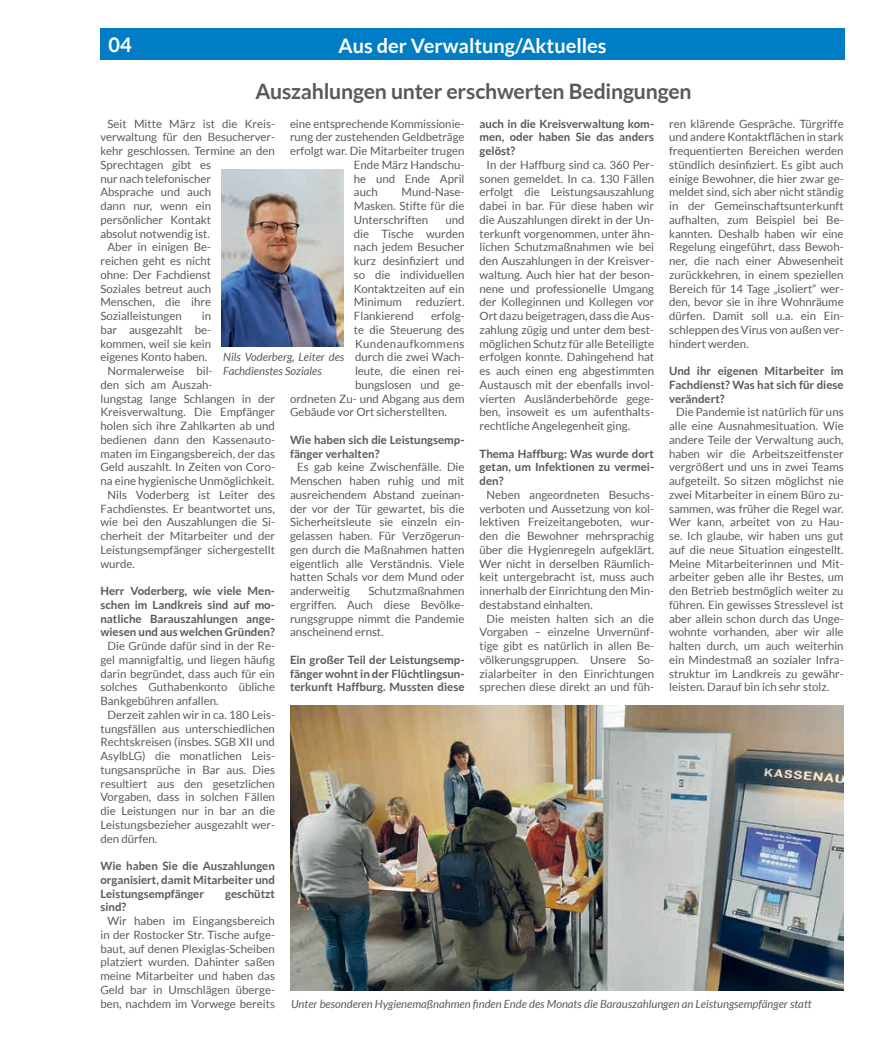
<style>
.page{position:relative;width:877px;height:1049px;background:#fff}
.page>*{position:absolute;margin:0;border:0;box-sizing:border-box;transform-origin:0 0}
.t1{font:700 21.25px "Lato";letter-spacing:-.01em;color:#58595b}
.t2{font:700 20px "Lato";color:#fff}
.t3{font:11.38px/13.8px "Lato";color:#58595b;text-align:justify}
.t4{font:700 11.38px/13.8px "Lato";color:#58595b;text-align:justify}
.t5{font:11.38px "Lato";letter-spacing:.035em;color:#58595b}
.t6{font:italic 11.25px/13.8px "Lato";color:#58595b}
</style>
<div class="page">
<div style="left:100px;top:28px;width:745px;height:32px;background:#007dc5"></div>
<img style="left:291px;top:705px;width:553px;height:286px">
<img style="left:222px;top:170px;width:121px;height:176px">
<h2 class="t2" style="left:109px;top:34px;width:25px">04</h2>
<h2 class="t2" style="left:339px;top:34px;width:269px">Aus der Verwaltung/Aktuelles</h2>
<h1 class="t1" style="left:255px;top:80px;width:438px">Auszahlungen unter erschwerten Bedingungen</h1>
<p class="t3" style="left:108px;top:116px;width:169px">Seit Mitte März ist die Kreis-</p>
<p class="t3" style="left:100px;top:130px;width:176px">verwaltung für den Besucherver-</p>
<p class="t3" style="left:100px;top:144px;width:176px">kehr geschlossen. Termine an den</p>
<p class="t3" style="left:100px;top:158px;width:112px">Sprechtagen gibt es</p>
<p class="t3" style="left:100px;top:171px;width:112px">nur nach telefonischer</p>
<p class="t3" style="left:100px;top:185px;width:112px">Absprache und auch</p>
<p class="t3" style="left:100px;top:199px;width:112px">dann nur, wenn ein</p>
<p class="t3" style="left:100px;top:213px;width:112px">persönlicher Kontakt</p>
<p class="t3" style="left:100px;top:226px;width:111px">absolut notwendig ist.</p>
<p class="t3" style="left:108px;top:240px;width:105px">Aber in einigen Be-</p>
<p class="t3" style="left:100px;top:254px;width:112px">reichen geht es nicht</p>
<p class="t3" style="left:100px;top:268px;width:112px">ohne: Der Fachdienst</p>
<p class="t3" style="left:100px;top:281px;width:112px">Soziales betreut auch</p>
<p class="t3" style="left:100px;top:295px;width:112px">Menschen, die ihre</p>
<p class="t3" style="left:100px;top:309px;width:83px">Sozialleistungen</p>
<p class="t3" style="left:202px;top:309px;width:11px">in</p>
<p class="t3" style="left:100px;top:323px;width:112px">bar ausgezahlt be-</p>
<p class="t3" style="left:100px;top:336px;width:112px">kommen, weil sie kein</p>
<p class="t3" style="left:100px;top:350px;width:108px">eigenes Konto haben.</p>
<p class="t3" style="left:108px;top:364px;width:107px">Normalerweise bil-</p>
<p class="t3" style="left:100px;top:378px;width:114px">den sich am Auszah-</p>
<p class="t3" style="left:100px;top:391px;width:176px">lungstag lange Schlangen in der</p>
<p class="t3" style="left:100px;top:405px;width:176px">Kreisverwaltung. Die Empfänger</p>
<p class="t3" style="left:100px;top:419px;width:176px">holen sich ihre Zahlkarten ab und</p>
<p class="t3" style="left:100px;top:433px;width:176px">bedienen dann den Kassenauto-</p>
<p class="t3" style="left:100px;top:446px;width:176px">maten im Eingangsbereich, der das</p>
<p class="t3" style="left:100px;top:460px;width:176px">Geld auszahlt. In Zeiten von Coro-</p>
<p class="t3" style="left:100px;top:474px;width:175px">na eine hygienische Unmöglichkeit.</p>
<p class="t3" style="left:108px;top:488px;width:169px">Nils Voderberg ist Leiter des</p>
<p class="t3" style="left:100px;top:501px;width:176px">Fachdienstes. Er beantwortet uns,</p>
<p class="t3" style="left:100px;top:515px;width:176px">wie bei den Auszahlungen die Si-</p>
<p class="t3" style="left:100px;top:529px;width:176px">cherheit der Mitarbeiter und der</p>
<p class="t3" style="left:100px;top:543px;width:176px">Leistungsempfänger sichergestellt</p>
<p class="t3" style="left:100px;top:556px;width:36px">wurde.</p>
<p class="t4" style="left:100px;top:584px;width:176px">Herr Voderberg, wie viele Men&shy;schen im Landkreis sind auf mo&shy;natliche Barauszahlungen ange&shy;wiesen und aus welchen Gründen?</p>
<p class="t3" style="left:100px;top:639px;width:176px;text-indent:7px">Die Gründe dafür sind in der Re&shy;gel mannigfaltig, und liegen häufig darin begründet, dass auch für ein solches Guthabenkonto übliche Bankgebühren anfallen.</p>
<p class="t3" style="left:100px;top:708px;width:176px;text-indent:7px">Derzeit zahlen wir in ca. 180 Leis&shy;tungsfällen aus unterschiedlichen Rechtskreisen (insbes. SGB XII und AsylbLG) die monatlichen Leis&shy;tungsansprüche in Bar aus. Dies resultiert aus den gesetzlichen Vorgaben, dass in solchen Fällen die Leistungen nur in bar an die Leistungsbezieher ausgezahlt wer&shy;den dürfen.</p>
<p class="t4" style="left:100px;top:859px;width:176px">Wie haben Sie die Auszahlungen organisiert, damit Mitarbeiter und Leistungsempfänger</p>
<p class="t4" style="left:480px;top:116px;width:176px">auch in die Kreisverwaltung kom&shy;men, oder haben Sie das anders gelöst?</p>
<p class="t3" style="left:480px;top:158px;width:176px;text-indent:7px">In der Haffburg sind ca. 360 Per&shy;sonen gemeldet. In ca. 130 Fällen erfolgt die Leistungsauszahlung dabei in bar. Für diese haben wir die Auszahlungen direkt in der Un&shy;terkunft vorgenommen, unter ähn&shy;lichen Schutzmaßnahmen wie bei den Auszahlungen in der Kreisver&shy;waltung. Auch hier hat der beson&shy;nene und professionelle Umgang der Kolleginnen und Kollegen vor Ort dazu beigetragen, dass die Aus&shy;zahlung zügig und unter dem best&shy;möglichen Schutz für alle Beteiligte erfolgen konnte. Dahingehend hat es auch einen eng abgestimmten Austausch mit der ebenfalls invol&shy;vierten Ausländerbehörde gege&shy;ben, insoweit es um aufenthalts&shy;rechtliche Angelegenheit ging.</p>
<p class="t4" style="left:480px;top:446px;width:176px">Thema Haffburg: Was wurde dort getan, um Infektionen zu vermei&shy;den?</p>
<p class="t3" style="left:480px;top:488px;width:176px;text-indent:7px">Neben angeordneten Besuchs&shy;verboten und Aussetzung von kol&shy;lektiven Freizeitangeboten, wur&shy;den die Bewohner mehrsprachig über die Hygienregeln aufgeklärt.<br>Wer nicht in derselben Räumlich&shy;keit untergebracht ist, muss auch innerhalb der Einrichtung den Min&shy;destabstand einhalten.</p>
<p class="t3" style="left:480px;top:611px;width:176px;text-indent:7px">Die meisten halten sich an die Vorgaben – einzelne Unvernünf&shy;tige gibt es natürlich in allen Be&shy;völkerungsgruppen. Unsere So&shy;zialarbeiter in den Einrichtungen sprechen diese direkt an und füh-</p>
<p class="t3" style="left:290px;top:116px;width:176px">eine entsprechende Kommissionie-</p>
<p class="t3" style="left:290px;top:130px;width:176px">rung der zustehenden Geldbeträge</p>
<p class="t3" style="left:290px;top:144px;width:176px">erfolgt war. Die Mitarbeiter trugen</p>
<p class="t3" style="left:354px;top:158px;width:112px">Ende März Handschu-</p>
<p class="t3" style="left:354px;top:171px;width:112px">he und Ende April</p>
<p class="t3" style="left:354px;top:185px;width:25px">auch</p>
<p class="t3" style="left:669px;top:116px;width:176px">ren klärende Gespräche. Türgriffe und andere Kontaktflächen in stark frequentierten Bereichen werden stündlich desinfiziert. Es gibt auch einige Bewohner, die hier zwar ge&shy;meldet sind, sich aber nicht ständig in der Gemeinschaftsunterkunft aufhalten, zum Beispiel bei Be&shy;kannten. Deshalb haben wir eine Regelung eingeführt, dass Bewoh&shy;ner, die nach einer Abwesenheit zurückkehren, in einem speziellen Bereich für 14 Tage „isoliert“ wer&shy;den, bevor sie in ihre Wohnräume dürfen. Damit soll u.a. ein Ein&shy;schleppen des Virus von außen ver&shy;hindert werden.</p>
<p class="t4" style="left:669px;top:364px;width:176px">Und ihr eigenen Mitarbeiter im Fachdienst? Was hat sich für diese verändert?</p>
<p class="t3" style="left:669px;top:405px;width:176px;text-indent:7px">Die Pandemie ist natürlich für uns alle eine Ausnahmesituation. Wie andere Teile der Verwaltung auch, haben wir die Arbeitszeitfenster vergrößert und uns in zwei Teams aufgeteilt. So sitzen möglichst nie zwei Mitarbeiter in einem Büro zu&shy;sammen, was früher die Regel war.<br>Wer kann, arbeitet von zu Hau&shy;se. Ich glaube, wir haben uns gut auf die neue Situation eingestellt.<br>Meine Mitarbeiterinnen und Mit&shy;arbeiter geben alle ihr Bestes, um den Betrieb bestmöglich weiter zu führen. Ein gewisses Stresslevel ist aber allein schon durch das Unge&shy;wohnte vorhanden, aber wir alle halten durch, um auch weiterhin ein Mindestmaß an sozialer Infra&shy;struktur im Landkreis zu gewähr&shy;leisten. Darauf bin ich sehr stolz.</p>
<p class="t3" style="left:354px;top:185px;width:112px;text-indent:48px">Mund-Nase-Masken. Stifte für die Unterschriften</p>
<p class="t3" style="left:354px;top:213px;width:112px;text-indent:92px">und die Tische wurden nach jedem Besucher kurz desinfiziert und so die individuellen Kontaktzeiten auf ein Minimum reduziert.<br>Flankierend</p>
<p class="t3" style="left:431px;top:309px;width:35px">erfolg-</p>
<p class="t3" style="left:354px;top:323px;width:112px">te die Steuerung des</p>
<p class="t5" style="left:355px;top:337px;width:111px">Kundenaufkommens</p>
<p class="t3" style="left:355px;top:350px;width:111px">durch die zwei Wach-</p>
<p class="t3" style="left:355px;top:364px;width:111px">leute, die einen rei-</p>
<p class="t3" style="left:355px;top:378px;width:111px">bungslosen und ge-</p>
<p class="t3" style="left:290px;top:391px;width:176px">ordneten Zu- und Abgang aus dem</p>
<p class="t3" style="left:290px;top:405px;width:158px">Gebäude vor Ort sicherstellten.</p>
<p class="t4" style="left:290px;top:433px;width:176px">Wie haben sich die Leistungsemp&shy;fänger verhalten?</p>
<p class="t3" style="left:290px;top:460px;width:176px;text-indent:7px">Es gab keine Zwischenfälle. Die Menschen haben ruhig und mit ausreichendem Abstand zueinan&shy;der vor der Tür gewartet, bis die Sicherheitsleute sie einzeln ein&shy;gelassen haben. Für Verzögerun&shy;gen durch die Maßnahmen hatten eigentlich alle Verständnis. Viele hatten Schals vor dem Mund oder anderweitig</p>
<p class="t6" style="left:223px;top:351px;width:123px">Nils Voderberg, Leiter des<br>Fachdienstes Soziales</p>
<p class="t3" style="left:290px;top:584px;width:176px;text-indent:78px">Schutzmaßnahmen ergriffen. Auch diese Bevölke&shy;rungsgruppe nimmt die Pandemie anscheinend ernst.</p>
<p class="t4" style="left:290px;top:653px;width:176px">Ein großer Teil der Leistungsemp&shy;fänger wohnt in der Flüchtlingsun&shy;terkunft Haffburg. Mussten diese</p>
<p class="t4" style="left:225px;top:886px;width:51px">geschützt</p>
<p class="t4" style="left:100px;top:900px;width:27px">sind?</p>
<p class="t3" style="left:100px;top:914px;width:176px;text-indent:7px">Wir haben im Eingangsbereich in der Rostocker Str. Tische aufge&shy;baut, auf denen Plexiglas-Scheiben platziert wurden. Dahinter saßen meine Mitarbeiter und haben das Geld bar in Umschlägen überge&shy;ben, nachdem im Vorwege bereits</p>
<p class="t6" style="left:291px;top:997px;width:522px">Unter besonderen Hygienemaßnahmen finden Ende des Monats die Barauszahlungen an Leistungsempfänger statt</p>
</div>
